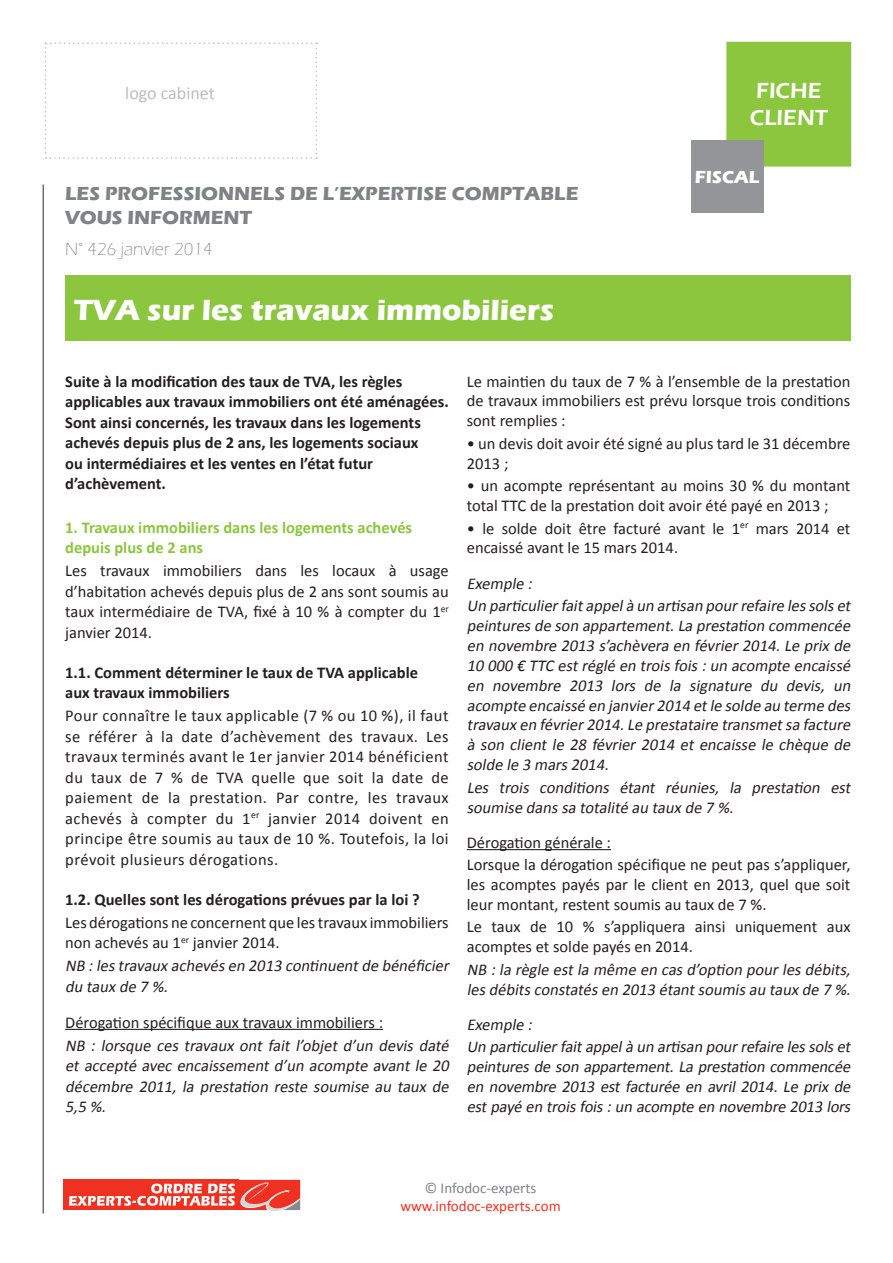
<style>
.page{position:relative;width:893px;height:1263px;background:#fff}
.page>*{position:absolute;margin:0;border:0;box-sizing:border-box;transform-origin:0 0}
.titre_article{font:700 30px "Eras ITC";color:#fff}
.t1{font:600 22.5px "Eras ITC";color:#fff}
.t2{font:700 19.5px/24px "Eras ITC";color:#808285}
.t3{font:300 18px "Eras ITC";color:#808285}
.t4{font:18px "Calibri";color:#bcbdc0}
.t5{font:700 18px "Eras ITC";color:#fff}
.texte_ok{font:16.5px/20.5px "Calibri";color:#231f20}
.texte_ok-2{font:italic 16.5px/20px "Calibri";color:#231f20}
.chapo{font:700 16.5px/20.5px "Calibri";color:#231f20}
.texte_ok-3{font:700 16.5px/20.5px "Calibri";color:#231f20}
.titre1{font:700 16.5px/20.5px "Calibri";color:#8bc63e}
.titre2{font:700 16.5px "Calibri";color:#231f20}
.titre3{font:16.5px "Calibri";color:#231f20}
.t6{font:15px "Calibri";color:#ef3122}
.t7{font:15px "Calibri";color:#808285}
</style>
<div class="page">
<div style="left:727px;top:43px;width:123px;height:123px;background:#8bc63e"></div>
<div style="left:726px;top:42px;width:125px;height:125px;border:2px solid #8bc63e"></div>
<svg style="left:45px;top:43px;width:272px;height:116px"></svg>
<div style="left:65px;top:275px;width:785px;height:66px;background:#8bc63e"></div>
<hr style="left:65px;top:1029px;width:318px;height:1px;background:#231f20">
<hr style="left:467px;top:849px;width:144px;height:1px;background:#231f20">
<hr style="left:43px;top:184px;width:1px;height:1029px;background:#6d6f71">
<div style="left:64px;top:1180px;width:175px;height:30px;background:#ef3122"></div>
<svg style="left:69px;top:1180px;width:236px;height:31px"></svg>
<div style="left:691px;top:140px;width:72px;height:73px;background:#939598"></div>
<p class="t4" style="left:125px;top:82px;width:91px">logo cabinet</p>
<p class="t2" style="left:65px;top:182px;width:515px">LES PROFESSIONNELS DE L’EXPERTISE COMPTABLE<br>VOUS INFORMENT</p>
<p class="t3" style="left:65px;top:239px;width:149px">N° 426 janvier 2014</p>
<p class="titre_article" style="left:74px;top:293px;width:482px">TVA sur les travaux immobiliers</p>
<p class="t1" style="left:756px;top:78px;width:67px">FICHE</p>
<p class="t1" style="left:750px;top:105px;width:79px">CLIENT</p>
<p class="t5" style="left:695px;top:166px;width:66px">FISCAL</p>
<p class="chapo" style="left:65px;top:371px;width:385px">Suite à la modification des taux de TVA, les règles applicables aux travaux immobiliers ont été aménagées.<br>Sont ainsi concernés, les travaux dans les logements achevés depuis plus de 2 ans, les logements sociaux<br>ou intermédiaires et les ventes en l’état futur d’achèvement.</p>
<p class="titre1" style="left:65px;top:517px;width:348px">1. Travaux immobiliers dans les logements achevés depuis plus de 2 ans</p>
<p class="texte_ok" style="left:65px;top:560px;width:385px;text-align:justify">Les travaux immobiliers dans les locaux à usage d’habitation achevés depuis plus de 2 ans sont soumis au taux intermédiaire de TVA, fixé à 10 % à compter du 1<sup>er </sup>janvier 2014.</p>
<p class="texte_ok-3" style="left:65px;top:662px;width:354px">1.1. Comment déterminer le taux de TVA applicable aux travaux immobiliers</p>
<p class="texte_ok" style="left:65px;top:705px;width:385px;text-align:justify">Pour connaître le taux applicable (7 % ou 10 %), il faut se référer à la date d’achèvement des travaux. Les travaux terminés avant le 1er janvier 2014 bénéficient du taux de 7 % de TVA quelle que soit la date de paiement de la prestation. Par contre, les travaux achevés à compter du 1<sup>er</sup> janvier 2014 doivent en principe être soumis au taux de 10 %. Toutefois, la loi prévoit plusieurs dérogations.</p>
<p class="titre2" style="left:65px;top:889px;width:356px">1.2. Quelles sont les dérogations prévues par la loi ?</p>
<p class="texte_ok" style="left:65px;top:912px;width:385px">Les dérogations ne concernent que les travaux immobiliers non achevés au 1<sup>er</sup> janvier 2014.</p>
<p class="texte_ok-2" style="left:65px;top:955px;width:389px;line-height:20.5px">NB :lestravaux achevésen 2013 continuentde bénéficier du taux de 7 %.</p>
<p class="texte_ok" style="left:65px;top:1012px;width:319px">Dérogation spécifique aux travaux immobiliers :</p>
<p class="texte_ok-2" style="left:65px;top:1035px;width:389px;line-height:20.5px;text-align:justify">NB : lorsque ces travaux ont fait l’objet d’un devis daté et accepté avec encaissement d’un acompte avant le 20 décembre 2011, la prestation reste soumise au taux de 5,5 %.</p>
<p class="texte_ok" style="left:467px;top:371px;width:385px;line-height:20px;text-align:justify">Le maintien du taux de 7 % à l’ensemble de la prestation de travaux immobiliers est prévu lorsque trois conditions sont remplies :</p>
<p class="texte_ok" style="left:467px;top:433px;width:385px;line-height:20px">• un devis doit avoir été signé au plus tard le 31 décembre<br>2013 ;</p>
<p class="texte_ok" style="left:467px;top:476px;width:385px;line-height:20px">• un acompte représentant au moins 30 % du montant total TTC de la prestation doit avoir été payé en 2013 ;</p>
<p class="texte_ok" style="left:467px;top:518px;width:385px;line-height:20px">• le solde doit être facturé avant le 1<sup>er</sup> mars 2014 et encaissé avant le 15 mars 2014.</p>
<p class="texte_ok-2" style="left:467px;top:573px;width:70px">Exemple :</p>
<p class="texte_ok-2" style="left:467px;top:596px;width:389px;text-align:justify">Un particulierfaitappelà un artisan pourrefaire lessolset peinturesde son appartement.La prestation commencée en novembre 2013 s’achèvera en février2014.Le prix de 10 000 € TTC estréglé en troisfois:un acompte encaissé en novembre 2013 lors de la signature du devis, un acompte encaissé en janvier2014 etle solde au terme des travaux en février2014.Le prestataire transmetsa facture à son client le 28 février 2014 et encaisse le chèque de solde le 3 mars2014.</p>
<p class="texte_ok-2" style="left:467px;top:777px;width:389px">Les trois conditions étant réunies, la prestation est soumise danssa totalité au taux de 7 %.</p>
<p class="titre3" style="left:467px;top:832px;width:146px">Dérogation générale :</p>
<p class="texte_ok" style="left:467px;top:855px;width:385px;line-height:20px;text-align:justify">Lorsque la dérogation spécifique ne peut pas s’appliquer, les acomptes payés par le client en 2013, quel que soit leur montant, restent soumis au taux de 7 %.</p>
<p class="texte_ok" style="left:467px;top:917px;width:385px;line-height:20px">Le taux de 10 % s’appliquera ainsi uniquement aux acomptes et solde payés en 2014.</p>
<p class="texte_ok-2" style="left:467px;top:959px;width:389px">NB :la règle estla même en casd’option pourlesdébits, lesdébitsconstatésen 2013 étantsoumisau taux de 7 %.</p>
<p class="texte_ok-2" style="left:467px;top:1014px;width:70px">Exemple :</p>
<p class="texte_ok-2" style="left:467px;top:1037px;width:389px;text-align:justify">Un particulierfaitappelà un artisan pourrefaire lessolset peintures de son appartement. La prestation commencée en novembre 2013 est facturée en avril 2014. Le prix de estpayé en troisfois:un acompte en novembre 2013 lors</p>
<p class="t7" style="left:425px;top:1178px;width:113px">© Infodoc-experts</p>
<p class="t6" style="left:400px;top:1196px;width:162px">www.infodoc-experts.com</p>
</div>
